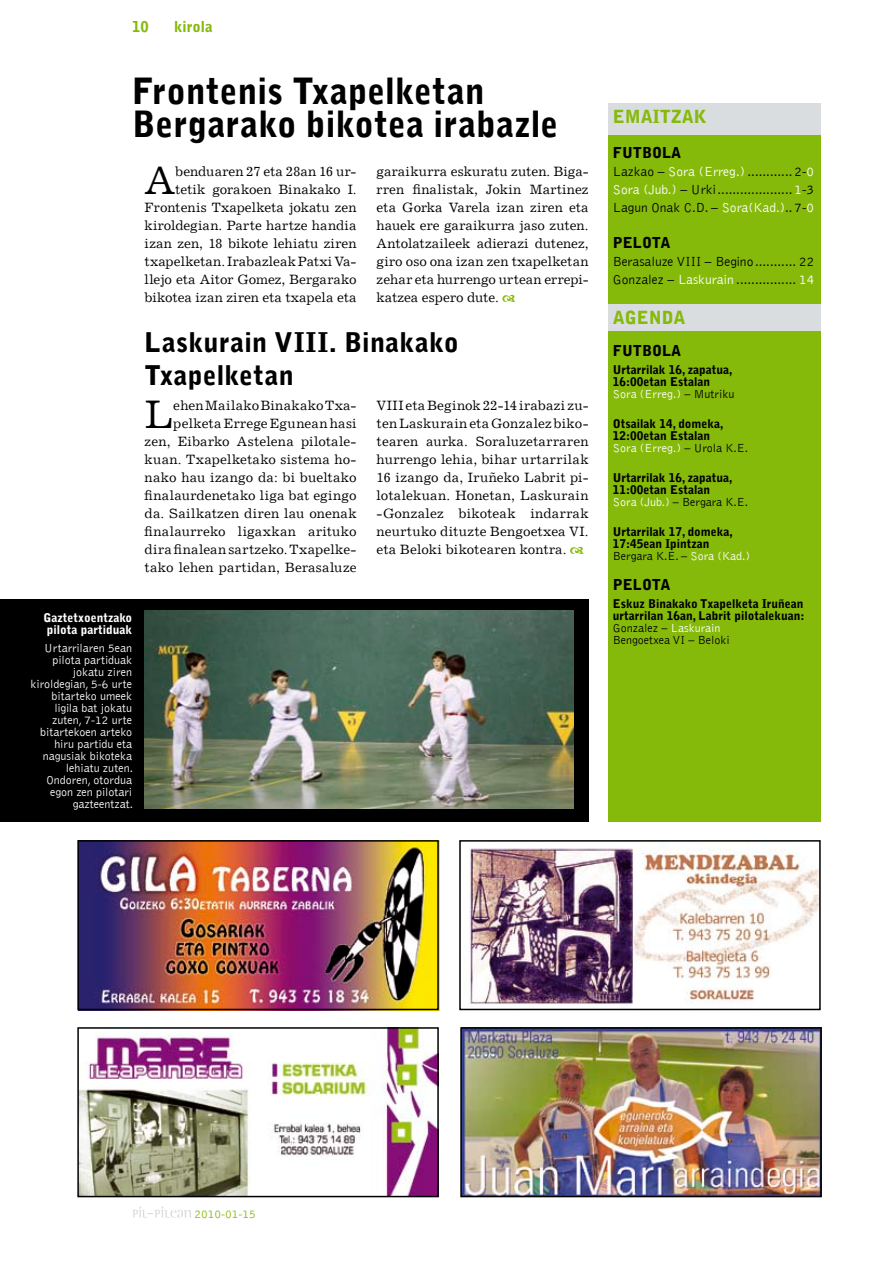
<style>
.page{position:relative;width:893px;height:1263px;background:#fff}
.page>*{position:absolute;margin:0;border:0;box-sizing:border-box;transform-origin:0 0}
.t1{font:39.75px "Excelsior LT";color:#000}
.t2{font:900 36px/33px "Bell Gothic";letter-spacing:.01em;color:#000}
.t3{font:900 27px/33px "Bell Gothic";letter-spacing:.015em;color:#000}
.t4{font:900 18px "Bell Gothic Std";color:#86ba0a}
.t5{font:900 18px "Bell Gothic";color:#86ba0a}
.t6{font:900 15px "Bell Gothic";color:#000}
.t7{font:900 15px "Bell Gothic Std";color:#86ba0a}
.t8{font:13.5px/18px "Excelsior LT";letter-spacing:.01em;color:#000;text-align:right}
.t9{font:300 13.5px/18px "Bell Gothic";color:#000;text-align:justify}
.t10{font:300 12px/12px "Bell Gothic";color:#fff;text-align:right}
.t11{font:900 12px/12px "Bell Gothic Std";color:#000}
.t12{font:300 12px/12px "Bell Gothic";color:#000}
.t13{font:900 12px/12px "Bell Gothic Std";color:#fff}
.t14{font:300 12px "Bell Gothic";color:#86ba0a}
.s1{color:#fff}
.s2{color:#000}
</style>
<div class="page">
<svg style="left:132px;top:1206px;width:60px;height:12px"></svg>
<div style="left:609px;top:134px;width:212px;height:687px;background:#86ba0a"></div>
<div style="left:609px;top:104px;width:212px;height:31px;background:#dadddf"></div>
<div style="left:609px;top:304px;width:212px;height:26px;background:#dadddf"></div>
<div style="left:0;top:599px;width:589px;height:222px;background:#000"></div>
<img style="left:145px;top:611px;width:428px;height:197px">
<img style="left:463px;top:1030px;width:356px;height:164px">
<div style="left:460px;top:1027px;width:362px;height:170px;border:2px solid #000"></div>
<img style="left:80px;top:1030px;width:356px;height:164px">
<div style="left:77px;top:1027px;width:362px;height:170px;border:2px solid #000"></div>
<img style="left:469px;top:848px;width:349px;height:156px">
<div style="left:459px;top:840px;width:362px;height:170px;border:2px solid #000"></div>
<img style="left:78px;top:843px;width:361px;height:168px">
<div style="left:77px;top:840px;width:362px;height:170px;border:2px solid #000"></div>
<p class="t7" style="left:132px;top:18px;width:18px">10</p>
<p class="t7" style="left:174px;top:18px;width:40px">kirola</p>
<h2 class="t2" style="left:132px;top:75px;width:428px">Frontenis Txapelketan<br>Bergarako bikotea irabazle</h2>
<p class="t8" style="left:145px;top:163px;width:214px">benduaren 27 eta 28an 16 ur&shy;tetik gorakoen Binakako I.<br>Frontenis Txapelketa jokatu zen kiroldegian. Parte hartze handia izan zen, 18 bikote lehiatu ziren txapelketan. Irabazleak Patxi Va&shy;llejo eta Aitor Gomez, Bergarako bikotea izan ziren eta txapela eta</p>
<h1 class="t1" style="left:145px;top:158px;width:32px">A</h1>
<p class="t8" style="left:377px;top:163px;width:214px;text-align:justify">garaikurra eskuratu zuten. Biga&shy;rren finalistak, Jokin Martinez eta Gorka Varela izan ziren eta hauek ere garaikurra jaso zuten.<br>Antolatzaileek adierazi dutenez, giro oso ona izan zen txapelketan zehar eta hurrengo urtean errepi&shy;katzea espero dute.</p>
<h3 class="t3" style="left:145px;top:326px;width:316px">Laskurain VIII. Binakako<br>Txapelketan</h3>
<h1 class="t1" style="left:145px;top:392px;width:30px">L</h1>
<p class="t8" style="left:145px;top:397px;width:214px">ehen Mailako Binakako Txa&shy;pelketa Errege Egunean hasi zen, Eibarko Astelena pilotale&shy;kuan. Txapelketako sistema ho&shy;nako hau izango da: bi bueltako finalaurdenetako liga bat egingo da. Sailkatzen diren lau onenak finalaurreko ligaxkan arituko dira finalean sartzeko. Txapelke&shy;tako lehen partidan, Berasaluze</p>
<p class="t8" style="left:377px;top:397px;width:214px;text-align:justify">VIII eta Beginok 22-14 irabazi zu&shy;ten Laskurain eta Gonzalez biko&shy;tearen aurka. Soraluzetarraren hurrengo lehia, bihar urtarrilak 16 izango da, Iruñeko Labrit pi&shy;lotalekuan. Honetan, Laskurain -Gonzalez bikoteak indarrak neurtuko dituzte Bengoetxea VI. eta Beloki bikotearen kontra.</p>
<p class="t13" style="left:43px;top:612px;width:90px">Gaztetxoentzako pilota partiduak</p>
<p class="t10" style="left:31px;top:643px;width:104px">Urtarrilaren 5ean pilota partiduak jokatu ziren kiroldegian, 5-6 urte bitarteko umeek ligila bat jokatu zuten, 7-12 urte bitartekoen arteko hiru partidu eta nagusiak bikoteka lehiatu zuten.<br>Ondoren, otordua egon zen pilotari gazteentzat.</p>
<h3 class="t4" style="left:613px;top:106px;width:96px">EMAITZAK</h3>
<p class="t6" style="left:613px;top:144px;width:69px">FUTBOLA</p>
<p class="t9" style="left:613px;top:163px;width:203px">Lazkao – <span class="s1">Sora (Erreg.)</span> ............ 2-<span class="s1">0<br>Sora (Jub.)</span> – Urki.................... <span class="s1">1</span>-3<br>Lagun Onak C.D. – <span class="s1">Sora(Kad.)</span>.. 7-<span class="s1">0</span></p>
<p class="t6" style="left:613px;top:234px;width:40px">PELOTA</p>
<p class="t9" style="left:613px;top:253px;width:203px">Berasaluze VIII – Begino........... 22<br>Gonzalez – <span class="s1">Laskurain</span> ................ <span class="s1">14</span></p>
<h3 class="t5" style="left:613px;top:307px;width:74px">AGENDA</h3>
<p class="t6" style="left:613px;top:342px;width:69px">FUTBOLA</p>
<p class="t11" style="left:613px;top:364px;width:121px">Urtarrilak 16, zapatua,<br>16:00etan Estalan</p>
<p class="t10" style="left:613px;top:388px;width:123px">Sora (Erreg.) <span class="s2">– Mutriku</span></p>
<p class="t11" style="left:613px;top:418px;width:112px">Otsailak 14, domeka,<br>12:00etan Estalan</p>
<p class="t10" style="left:613px;top:442px;width:137px">Sora (Erreg.) <span class="s2">– Urola K.E.</span></p>
<p class="t11" style="left:613px;top:472px;width:121px">Urtarrilak 16, zapatua,<br>11:00etan Estalan</p>
<p class="t12" style="left:613px;top:496px;width:137px"><span class="s1">Sora (Jub.)</span> – Bergara K.E.</p>
<p class="t11" style="left:613px;top:526px;width:121px">Urtarrilak 17, domeka,<br>17:45ean Ipintzan</p>
<p class="t12" style="left:613px;top:550px;width:139px">Bergara K.E. – <span class="s1">Sora (Kad.)</span></p>
<p class="t6" style="left:613px;top:576px;width:40px">PELOTA</p>
<p class="t11" style="left:613px;top:598px;width:193px">Eskuz Binakako Txapelketa Iruñean urtarrilan 16an, Labrit pilotalekuan:</p>
<p class="t12" style="left:613px;top:622px;width:118px">Gonzalez – <span class="s1">Laskurain<br></span>Bengoetxea VI – Beloki</p>
<p class="t14" style="left:195px;top:1207px;width:63px">2010-01-15</p>
</div>
